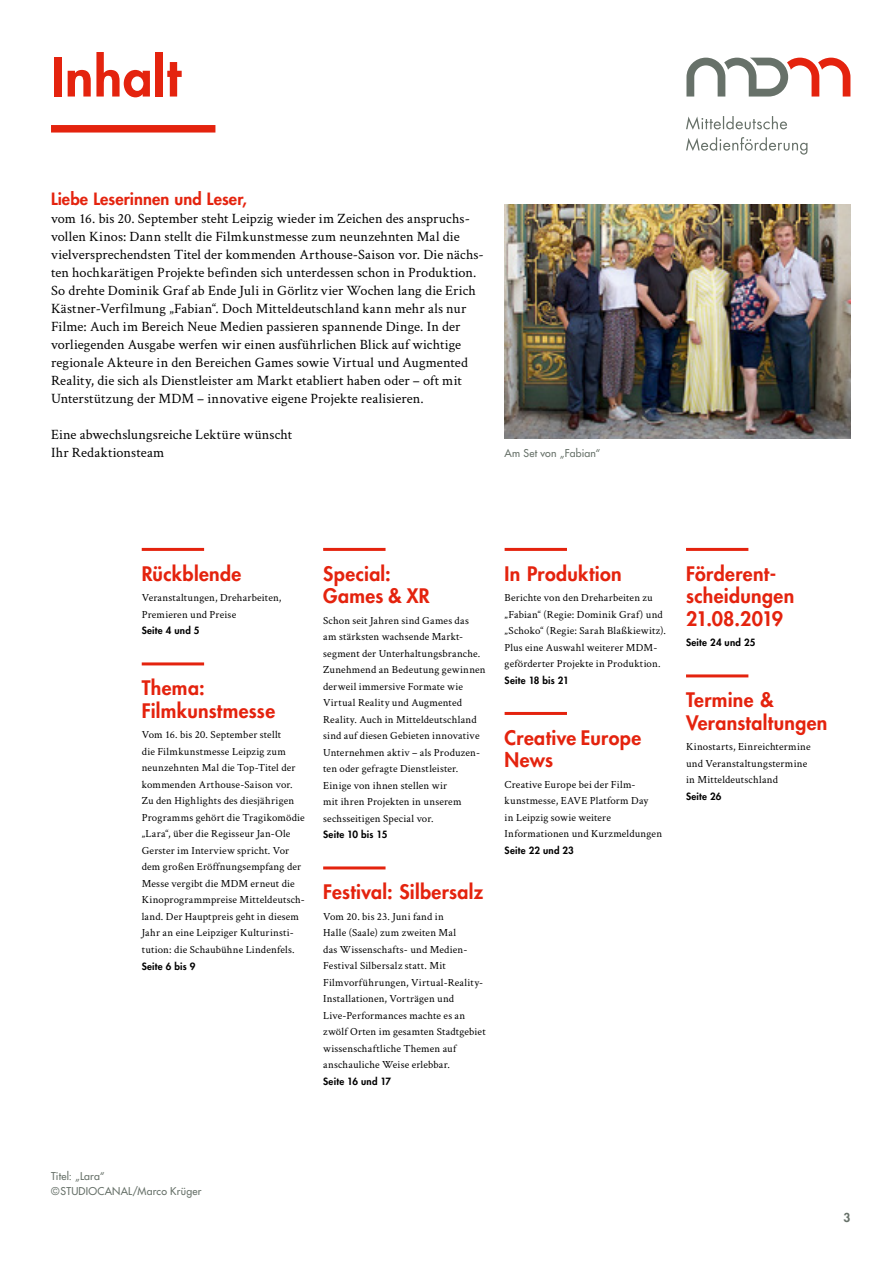
<style>
.page{position:relative;width:893px;height:1263px;background:#fff}
.page>*{position:absolute;margin:0;border:0;box-sizing:border-box;transform-origin:0 0}
.t1{font:800 52.5px "Futura Std";letter-spacing:.01em;color:#e4230e}
.t2{font:800 19.5px/22.5px "Futura Std";letter-spacing:.02em;color:#e4230e}
.t3{font:800 16.5px "Futura Std";letter-spacing:.005em;color:#e4230e}
.t4{font:14.25px/18px "Crimson Text";letter-spacing:.005em;color:#000}
.t5{font:800 12px "Futura Std";color:#677169}
.t6{font:10.8px/16.5px "Crimson Text";letter-spacing:.015em;color:#000}
.t7{font:500 10.5px/15px "Futura Std";letter-spacing:.02em;color:#677169}
.t8{font:800 9.75px "Futura Std";letter-spacing:.02em;color:#000}
</style>
<div class="page">
<div style="left:51px;top:125px;width:164px;height:8px;background:#e4230e"></div>
<svg style="left:686px;top:58px;width:164px;height:39px"></svg>
<svg style="left:686px;top:137px;width:121px;height:18px"></svg>
<svg style="left:686px;top:116px;width:101px;height:14px"></svg>
<hr style="left:142px;top:548px;width:62px;height:3px;background:#e4230e">
<hr style="left:142px;top:662px;width:62px;height:3px;background:#e4230e">
<hr style="left:323px;top:548px;width:63px;height:3px;background:#e4230e">
<hr style="left:323px;top:866px;width:63px;height:3px;background:#e4230e">
<hr style="left:505px;top:548px;width:62px;height:3px;background:#e4230e">
<hr style="left:505px;top:712px;width:62px;height:3px;background:#e4230e">
<hr style="left:686px;top:548px;width:62px;height:3px;background:#e4230e">
<hr style="left:686px;top:674px;width:62px;height:3px;background:#e4230e">
<img style="left:505px;top:205px;width:345px;height:234px">
<h1 class="t1" style="left:51px;top:44px;width:131px">Inhalt</h1>
<h3 class="t3" style="left:51px;top:188px;width:197px">Liebe Leserinnen und Leser,</h3>
<p class="t4" style="left:51px;top:208px;width:434px">vom 16. bis 20. September steht Leipzig wieder im Zeichen des anspruchs&shy;vollen Kinos: Dann stellt die Filmkunstmesse zum neunzehnten Mal die vielversprechendsten Titel der kommenden Arthouse-Saison vor. Die nächs&shy;ten hochkarätigen Projekte befinden sich unterdessen schon in Produktion.<br>So drehte Dominik Graf ab Ende Juli in Görlitz vier Wochen lang die Erich Kästner-Verfilmung „Fabian“. Doch Mitteldeutschland kann mehr als nur Filme: Auch im Bereich Neue Medien passieren spannende Dinge. In der vorliegenden Ausgabe werfen wir einen ausführlichen Blick auf wichtige regionale Akteure in den Bereichen Games sowie Virtual und Augmented Reality, die sich als Dienstleister am Markt etabliert haben oder – oft mit Unterstützung der MDM – innovative eigene Projekte realisieren.</p>
<h3 class="t4" style="left:51px;top:424px;width:243px">Eine abwechslungsreiche Lektüre wünscht<br>Ihr Redaktionsteam</h3>
<p class="t7" style="left:505px;top:445px;width:97px">Am Set von „Fabian“</p>
<h2 class="t2" style="left:142px;top:562px;width:101px">Rückblende</h2>
<p class="t6" style="left:142px;top:589px;width:141px">Veranstaltungen, Dreharbeiten,<br>Premieren und Preise</p>
<p class="t8" style="left:142px;top:625px;width:59px">Seite 4 und 5</p>
<h2 class="t2" style="left:142px;top:677px;width:135px">Thema:<br>Filmkunstmesse</h2>
<p class="t6" style="left:142px;top:726px;width:165px">Vom 16. bis 20. September stellt<br>die Filmkunstmesse Leipzig zum neunzehnten Mal die Top-Titel der kommenden Arthouse-Saison vor.<br>Zu den Highlights des diesjährigen Programms gehört die Tragikomödie „Lara“, über die Regisseur Jan-Ole Gerster im Interview spricht. Vor dem großen Eröffnungsempfang der Messe vergibt die MDM erneut die Kinoprogrammpreise Mitteldeutsch&shy;land. Der Hauptpreis geht in diesem Jahr an eine Leipziger Kulturinsti&shy;tution: die Schaubühne Lindenfels.</p>
<p class="t8" style="left:142px;top:960px;width:55px">Seite 6 bis 9</p>
<h2 class="t2" style="left:323px;top:562px;width:108px">Special:<br>Games &amp; XR</h2>
<p class="t6" style="left:323px;top:612px;width:164px">Schon seit Jahren sind Games das<br>am stärksten wachsende Markt&shy;segment der Unterhaltungsbranche.<br>Zunehmend an Bedeutung gewinnen derweil immersive Formate wie<br>Virtual Reality und Augmented<br>Reality. Auch in Mitteldeutschland sind auf diesen Gebieten innovative<br>Unternehmen aktiv – als Produzen&shy;ten oder gefragte Dienstleister.<br>Einige von ihnen stellen wir<br>mit ihren Projekten in unserem sechsseitigen Special vor.</p>
<p class="t8" style="left:323px;top:829px;width:66px">Seite 10 bis 15</p>
<h2 class="t2" style="left:323px;top:881px;width:161px">Festival: Silbersalz</h2>
<p class="t6" style="left:323px;top:908px;width:164px">Vom 20. bis 23. Juni fand in<br>Halle (Saale) zum zweiten Mal<br>das Wissenschafts- und Medien-<br>Festival Silbersalz statt. Mit<br>Filmvorführungen, Virtual-Reality-<br>Installationen, Vorträgen und<br>Live-Performances machte es an zwölf Orten im gesamten Stadtgebiet wissenschaftliche Themen auf anschauliche Weise erlebbar.</p>
<p class="t8" style="left:323px;top:1075px;width:70px">Seite 16 und 17</p>
<h2 class="t2" style="left:505px;top:562px;width:118px">In Produktion</h2>
<p class="t6" style="left:505px;top:589px;width:163px">Berichte von den Dreharbeiten zu „Fabian“ (Regie: Dominik Graf) und „Schoko“ (Regie: Sarah Blaßkiewitz).<br>Plus eine Auswahl weiterer MDM&shy;geförderter Projekte in Produktion.</p>
<p class="t8" style="left:505px;top:674px;width:66px">Seite 18 bis 21</p>
<h2 class="t2" style="left:505px;top:726px;width:138px">Creative Europe<br>News</h2>
<p class="t6" style="left:505px;top:776px;width:159px">Creative Europe bei der Film&shy;kunstmesse, EAVE Platform Day<br>in Leipzig sowie weitere<br>Informationen und Kurzmeldungen</p>
<p class="t8" style="left:505px;top:844px;width:71px">Seite 22 und 23</p>
<h2 class="t2" style="left:686px;top:562px;width:110px">Förderent&shy;scheidungen<br>21.08.2019</h2>
<p class="t8" style="left:686px;top:637px;width:71px">Seite 24 und 25</p>
<h2 class="t2" style="left:686px;top:689px;width:143px">Termine &amp;<br>Veranstaltungen</h2>
<p class="t6" style="left:686px;top:738px;width:126px">Kinostarts, Einreichtermine und Veranstaltungstermine in Mitteldeutschland</p>
<p class="t8" style="left:686px;top:790px;width:37px">Seite 26</p>
<p class="t7" style="left:51px;top:1168px;width:152px">Titel: „Lara“ ©STUDIOCANAL/Marco Krüger</p>
<p class="t5" style="left:843px;top:1210px;width:8px">3</p>
</div>
